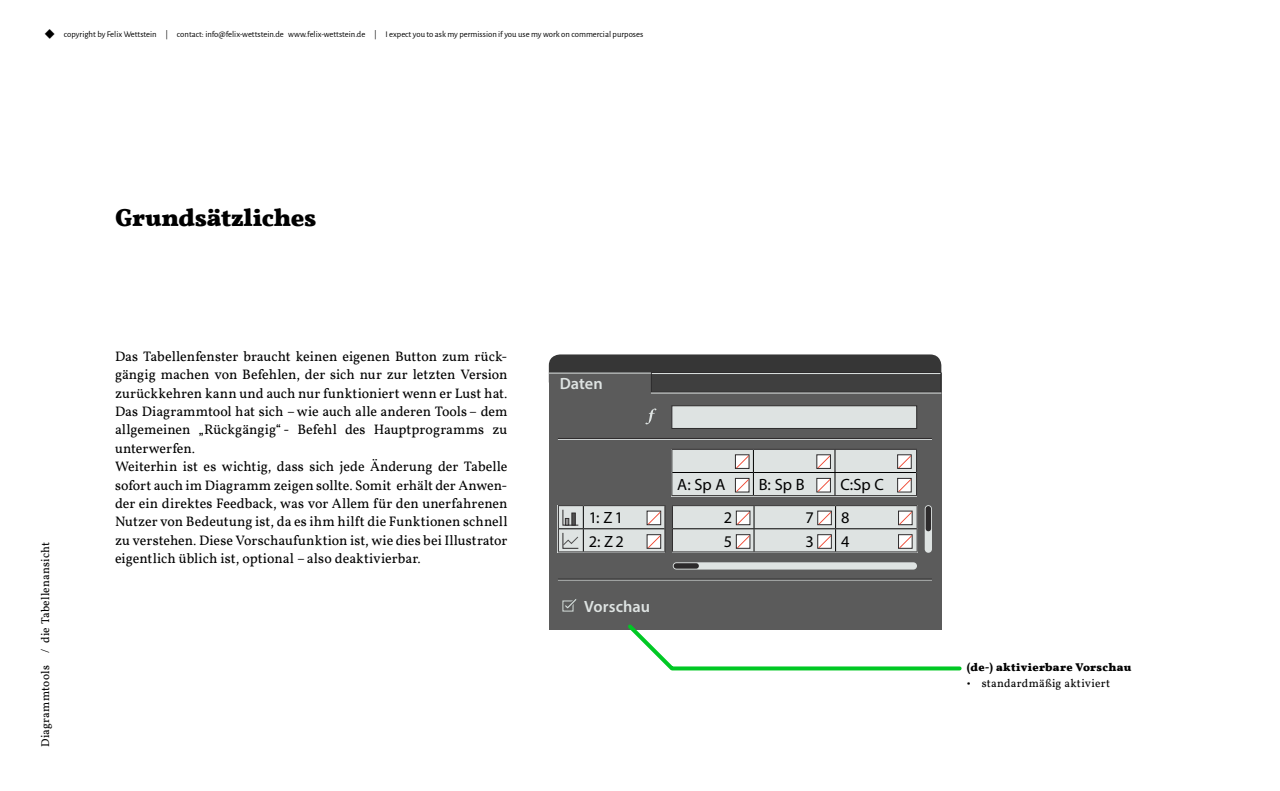
<style>
.page{position:relative;width:1280px;height:791px;background:#fff}
.page>*{position:absolute;margin:0;border:0;box-sizing:border-box;transform-origin:0 0}
.t1{font:700 25px "Vollkorn";letter-spacing:-.01em;color:#000}
.t2{font:16.3px/23.2px "Myriad Pro";letter-spacing:-.005em;color:#000}
.t3{font:600 16.3px "Myriad Pro";color:#dee3e2}
.t4{font:14px/18.4px "Vollkorn";color:#000}
.t5{font:11.5px "Vollkorn";letter-spacing:.02em;color:#000}
.t6{font:700 11.5px "Vollkorn";letter-spacing:.025em;color:#000}
.t7{font:8.7px "Alegreya Sans";color:#000}
.s1{font-family:"Minion Pro";font-size:24px}
</style>
<div class="page">
<div style="left:549px;top:354px;width:392px;height:39px;background:#363636;border-radius:11px"></div>
<div style="left:549px;top:373px;width:392px;height:257px;background:#5b5b5b"></div>
<div style="left:651px;top:372px;width:290px;height:21px;background:#3f3f3f;border:1px solid #2d2b2c"></div>
<hr style="left:652px;top:373px;width:288px;height:1px;background:#dee3e2">
<hr style="left:651px;top:393px;width:290px;height:1px;background:#dee3e2">
<hr style="left:549px;top:373px;width:102px;height:1px;background:#dee3e2">
<hr style="left:558px;top:439px;width:374px;height:1px;background:#dee3e2">
<hr style="left:558px;top:438px;width:374px;height:1px;background:#2d2b2c">
<hr style="left:558px;top:580px;width:374px;height:1px;background:#dee3e2">
<hr style="left:558px;top:579px;width:374px;height:1px;background:#2d2b2c">
<div style="left:562px;top:601px;width:11px;height:11px;border:1px solid #d4ddda"></div>
<svg style="left:563px;top:599px;width:14px;height:12px"></svg>
<div style="left:672px;top:505px;width:246px;height:48px;background:#dee3e2"></div>
<hr style="left:672px;top:505px;width:82px;height:1px;background:#2d2b2c">
<hr style="left:754px;top:505px;width:82px;height:1px;background:#2d2b2c">
<hr style="left:836px;top:505px;width:82px;height:1px;background:#2d2b2c">
<svg style="left:672px;top:506px;width:1px;height:45px"></svg>
<hr style="left:672px;top:551px;width:82px;height:1px;background:#2d2b2c">
<hr style="left:754px;top:551px;width:82px;height:1px;background:#2d2b2c">
<hr style="left:836px;top:551px;width:82px;height:1px;background:#2d2b2c">
<hr style="left:673px;top:528px;width:81px;height:1px;background:#000">
<hr style="left:754px;top:528px;width:82px;height:1px;background:#000">
<hr style="left:836px;top:528px;width:81px;height:1px;background:#000">
<div style="left:558px;top:505px;width:107px;height:48px;background:#dee3e2"></div>
<hr style="left:583px;top:505px;width:82px;height:1px;background:#2d2b2c">
<hr style="left:583px;top:551px;width:82px;height:1px;background:#2d2b2c">
<hr style="left:583px;top:528px;width:81px;height:1px;background:#000">
<div style="left:671px;top:449px;width:246px;height:47px;background:#dee3e2"></div>
<hr style="left:671px;top:449px;width:82px;height:1px;background:#2d2b2c">
<hr style="left:753px;top:449px;width:82px;height:1px;background:#2d2b2c">
<hr style="left:835px;top:449px;width:82px;height:1px;background:#2d2b2c">
<svg style="left:671px;top:450px;width:1px;height:45px"></svg>
<hr style="left:671px;top:495px;width:82px;height:1px;background:#2d2b2c">
<hr style="left:753px;top:495px;width:82px;height:1px;background:#2d2b2c">
<hr style="left:835px;top:495px;width:82px;height:1px;background:#2d2b2c">
<hr style="left:672px;top:472px;width:81px;height:1px;background:#000">
<hr style="left:753px;top:472px;width:82px;height:1px;background:#000">
<hr style="left:835px;top:472px;width:81px;height:1px;background:#000">
<svg style="left:558px;top:505px;width:26px;height:47px"></svg>
<div style="left:671px;top:405px;width:246px;height:24px;background:#dee3e2;border:1px solid #2d2b2c"></div>
<svg style="left:673px;top:562px;width:244px;height:8px;background:#c5c9c8"></svg>
<svg style="left:925px;top:505px;width:7px;height:48px"></svg>
<svg style="left:645px;top:408px;width:11px;height:16px"></svg>
<svg style="left:736px;top:511px;width:1px;height:14px"></svg>
<div style="left:817px;top:511px;width:15px;height:14px;background:#585758"></div>
<div style="left:898px;top:511px;width:15px;height:14px;background:#343233"></div>
<svg style="left:647px;top:511px;width:1px;height:14px"></svg>
<svg style="left:735px;top:454px;width:1px;height:15px"></svg>
<svg style="left:816px;top:454px;width:1px;height:15px"></svg>
<svg style="left:897px;top:454px;width:1px;height:15px"></svg>
<svg style="left:736px;top:534px;width:1px;height:15px"></svg>
<svg style="left:737px;top:506px;width:18px;height:45px"></svg>
<svg style="left:817px;top:534px;width:1px;height:15px"></svg>
<svg style="left:818px;top:506px;width:18px;height:45px"></svg>
<svg style="left:898px;top:534px;width:1px;height:15px"></svg>
<svg style="left:899px;top:506px;width:19px;height:45px"></svg>
<svg style="left:647px;top:534px;width:1px;height:15px"></svg>
<svg style="left:648px;top:506px;width:17px;height:45px"></svg>
<svg style="left:735px;top:478px;width:1px;height:14px"></svg>
<svg style="left:736px;top:450px;width:18px;height:45px"></svg>
<div style="left:816px;top:478px;width:15px;height:14px;background:#686868"></div>
<svg style="left:817px;top:450px;width:19px;height:45px"></svg>
<svg style="left:897px;top:478px;width:1px;height:14px"></svg>
<svg style="left:898px;top:450px;width:19px;height:45px"></svg>
<svg style="left:628px;top:621px;width:334px;height:50px"></svg>
<p class="t7" style="left:44px;top:29px;width:601px"><span class="s1">◆</span> copyright by Felix Wettstein | contact: info@felix-wettstein.de www.felix-wettstein.de | I expect you to ask my permission if you use my work on commercial purposes</p>
<p class="t5" style="left:39px;top:747px;width:207px;rotate:-90deg">Diagrammtools / die Tabellenansicht</p>
<h1 class="t1" style="left:115px;top:202px;width:203px">Grundsätzliches</h1>
<p class="t4" style="left:115px;top:347px;width:394px">Das Tabellenfenster braucht keinen eigenen Button zum rück&shy;gängig machen von Befehlen, der sich nur zur letzten Version zurückkehren kann und auch nur funktioniert wenn er Lust hat.<br>Das Diagrammtool hat sich –wie auch alle anderen Tools – dem allgemeinen „Rückgängig“ - Befehl des Hauptprogramms zu unterwerfen.<br>Weiterhin ist es wichtig, dass sich jede Änderung der Tabelle sofort auch im Diagramm zeigen sollte. Somit erhält der Anwen&shy;der ein direktes Feedback, was vor Allem für den unerfahrenen Nutzer von Bedeutung ist, da es ihm hilft die Funktionen schnell zu verstehen. Diese Vorschaufunktion ist, wie dies bei Illustrator eigentlich üblich ist, optional – also deaktivierbar.</p>
<p class="t3" style="left:560px;top:373px;width:44px">Daten</p>
<p class="t2" style="left:589px;top:506px;width:37px">1: Z1<br>2: Z2</p>
<p class="t3" style="left:584px;top:596px;width:67px">Vorschau</p>
<p class="t2" style="left:677px;top:473px;width:50px">A: Sp A</p>
<p class="t2" style="left:759px;top:473px;width:47px">B: Sp B</p>
<p class="t2" style="left:840px;top:473px;width:45px">C:Sp C</p>
<p class="t2" style="left:724px;top:506px;width:10px">2</p>
<p class="t2" style="left:805px;top:506px;width:10px">7</p>
<p class="t2" style="left:841px;top:506px;width:10px">8</p>
<p class="t2" style="left:724px;top:529px;width:10px">5</p>
<p class="t2" style="left:805px;top:529px;width:10px">3</p>
<p class="t2" style="left:841px;top:529px;width:10px">4</p>
<p class="t6" style="left:967px;top:660px;width:166px">(de-) aktivierbare Vorschau</p>
<p class="t5" style="left:967px;top:676px;width:145px">• standardmäßig aktiviert</p>
</div>
